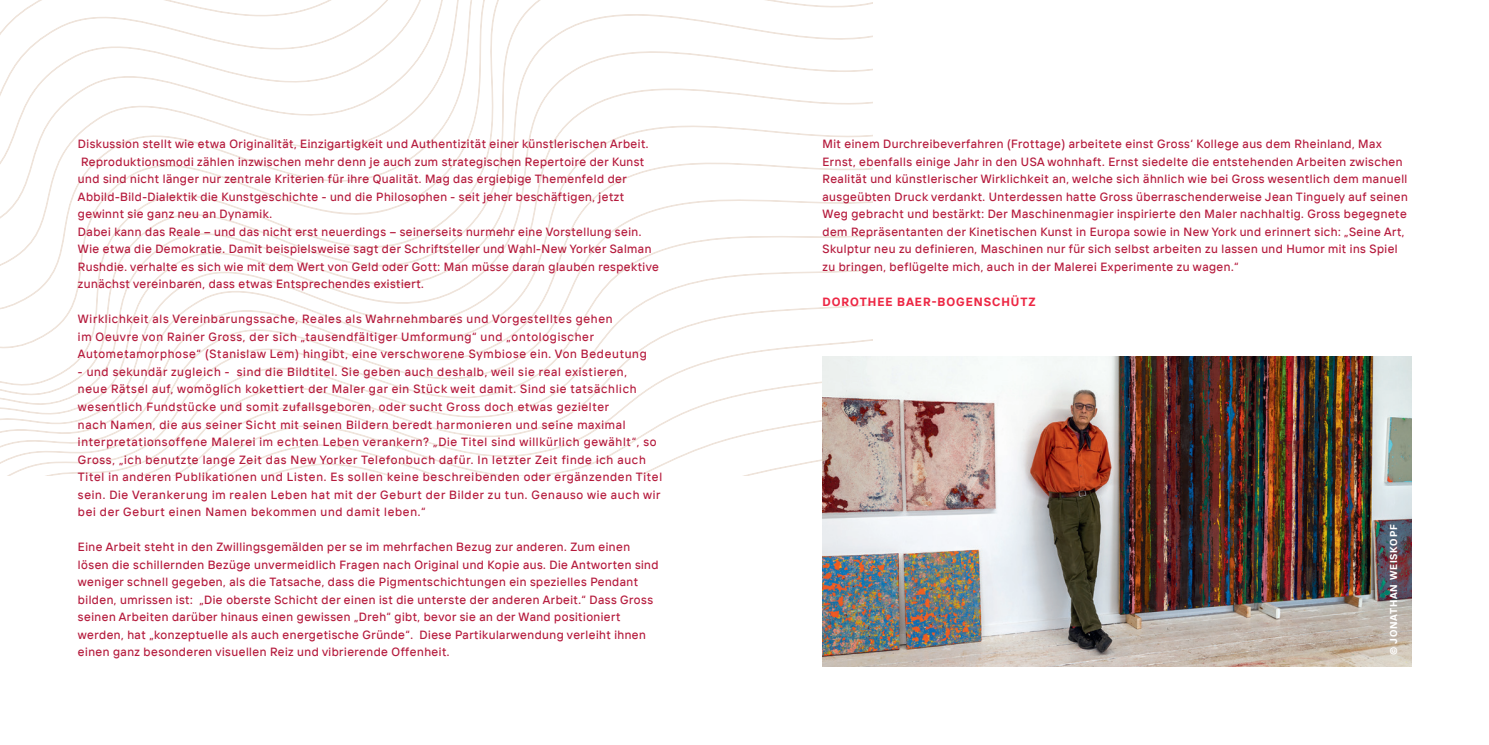
<style>
.page{position:relative;width:1489px;height:745px;background:#fff}
.page>*{position:absolute;margin:0;border:0;box-sizing:border-box;transform-origin:0 0}
.t1{font:500 11.88px/17.5px "TT Interphases";letter-spacing:.04em;color:#b51a3c}
.t2{font:500 11.88px/17.5px "TT Interphases";letter-spacing:.06em;color:#b51a3c}
.t3{font:700 11.88px "TT Interphases";letter-spacing:.08em;color:#ed2744}
.t4{font:700 10px "TT Interphases";letter-spacing:.08em;color:#fff}
</style>
<div class="page">
<svg style="left:0;top:453px;width:822px;height:22px"></svg>
<svg style="left:0;top:413px;width:822px;height:40px"></svg>
<svg style="left:0;top:373px;width:822px;height:40px"></svg>
<svg style="left:0;top:333px;width:872px;height:40px"></svg>
<svg style="left:0;top:293px;width:872px;height:40px"></svg>
<svg style="left:0;top:252px;width:872px;height:41px"></svg>
<svg style="left:0;top:212px;width:872px;height:40px"></svg>
<svg style="left:6px;top:172px;width:866px;height:40px"></svg>
<svg style="left:0;top:132px;width:872px;height:40px"></svg>
<svg style="left:0;top:92px;width:872px;height:40px"></svg>
<svg style="left:0;top:52px;width:872px;height:40px"></svg>
<svg style="left:0;top:12px;width:872px;height:40px"></svg>
<svg style="left:21px;top:0;width:851px;height:12px"></svg>
<img style="left:822px;top:356px;width:588px;height:310px">
<p class="t1" style="left:78px;top:135px;width:582px">Diskussion stellt wie etwa Originalität, Einzigartigkeit und Authentizität einer künstlerischen Arbeit.<br>Reproduktionsmodi zählen inzwischen mehr denn je auch zum strategischen Repertoire der Kunst und sind nicht länger nur zentrale Kriterien für ihre Qualität. Mag das ergiebige Themenfeld der Abbild-Bild-Dialektik die Kunstgeschichte - und die Philosophen - seit jeher beschäftigen, jetzt gewinnt sie ganz neu an Dynamik.<br>Dabei kann das Reale – und das nicht erst neuerdings – seinerseits nurmehr eine Vorstellung sein.<br>Wie etwa die Demokratie. Damit beispielsweise sagt der Schriftsteller und Wahl-New Yorker Salman Rushdie. verhalte es sich wie mit dem Wert von Geld oder Gott: Man müsse daran glauben respektive zunächst vereinbaren, dass etwas Entsprechendes existiert.</p>
<p class="t2" style="left:78px;top:310px;width:570px">Wirklichkeit als Vereinbarungssache, Reales als Wahrnehmbares und Vorgestelltes gehen<br>im Oeuvre von Rainer Gross, der sich „tausendfältiger Umformung“ und „ontologischer<br>Autometamorphose“ (Stanislaw Lem) hingibt, eine verschworene Symbiose ein. Von Bedeutung</p>
<p class="t2" style="left:78px;top:362px;width:585px">- und sekundär zugleich - sind die Bildtitel. Sie geben auch deshalb, weil sie real existieren,<br>neue Rätsel auf, womöglich kokettiert der Maler gar ein Stück weit damit. Sind sie tatsächlich wesentlich Fundstücke und somit zufallsgeboren, oder sucht Gross doch etwas gezielter<br>nach Namen, die aus seiner Sicht mit seinen Bildern beredt harmonieren und seine maximal interpretationsoffene Malerei im echten Leben verankern? „Die Titel sind willkürlich gewählt“, so Gross, „ich benutzte lange Zeit das New Yorker Telefonbuch dafür. In letzter Zeit finde ich auch Titel in anderen Publikationen und Listen. Es sollen keine beschreibenden oder ergänzenden Titel sein. Die Verankerung im realen Leben hat mit der Geburt der Bilder zu tun. Genauso wie auch wir bei der Geburt einen Namen bekommen und damit leben.“</p>
<p class="t1" style="left:78px;top:537px;width:582px">Eine Arbeit steht in den Zwillingsgemälden per se im mehrfachen Bezug zur anderen. Zum einen lösen die schillernden Bezüge unvermeidlich Fragen nach Original und Kopie aus. Die Antworten sind weniger schnell gegeben, als die Tatsache, dass die Pigmentschichtungen ein spezielles Pendant bilden, umrissen ist: „Die oberste Schicht der einen ist die unterste der anderen Arbeit.“ Dass Gross seinen Arbeiten darüber hinaus einen gewissen „Dreh“ gibt, bevor sie an der Wand positioniert werden, hat „konzeptuelle als auch energetische Gründe“. Diese Partikularwendung verleiht ihnen einen ganz besonderen visuellen Reiz und vibrierende Offenheit.</p>
<p class="t1" style="left:822px;top:135px;width:587px">Mit einem Durchreibeverfahren (Frottage) arbeitete einst Gross‘ Kollege aus dem Rheinland, Max Ernst, ebenfalls einige Jahr in den USA wohnhaft. Ernst siedelte die entstehenden Arbeiten zwischen Realität und künstlerischer Wirklichkeit an, welche sich ähnlich wie bei Gross wesentlich dem manuell ausgeübten Druck verdankt. Unterdessen hatte Gross überraschenderweise Jean Tinguely auf seinen Weg gebracht und bestärkt: Der Maschinenmagier inspirierte den Maler nachhaltig. Gross begegnete dem Repräsentanten der Kinetischen Kunst in Europa sowie in New York und erinnert sich: „Seine Art, Skulptur neu zu definieren, Maschinen nur für sich selbst arbeiten zu lassen und Humor mit ins Spiel zu bringen, beflügelte mich, auch in der Malerei Experimente zu wagen.“</p>
<p class="t3" style="left:822px;top:294px;width:215px">DOROTHEE BAER-BOGENSCHÜTZ</p>
<p class="t4" style="left:1386px;top:655px;width:133px;rotate:-90deg">© JONATHAN WEISKOPF</p>
</div>
